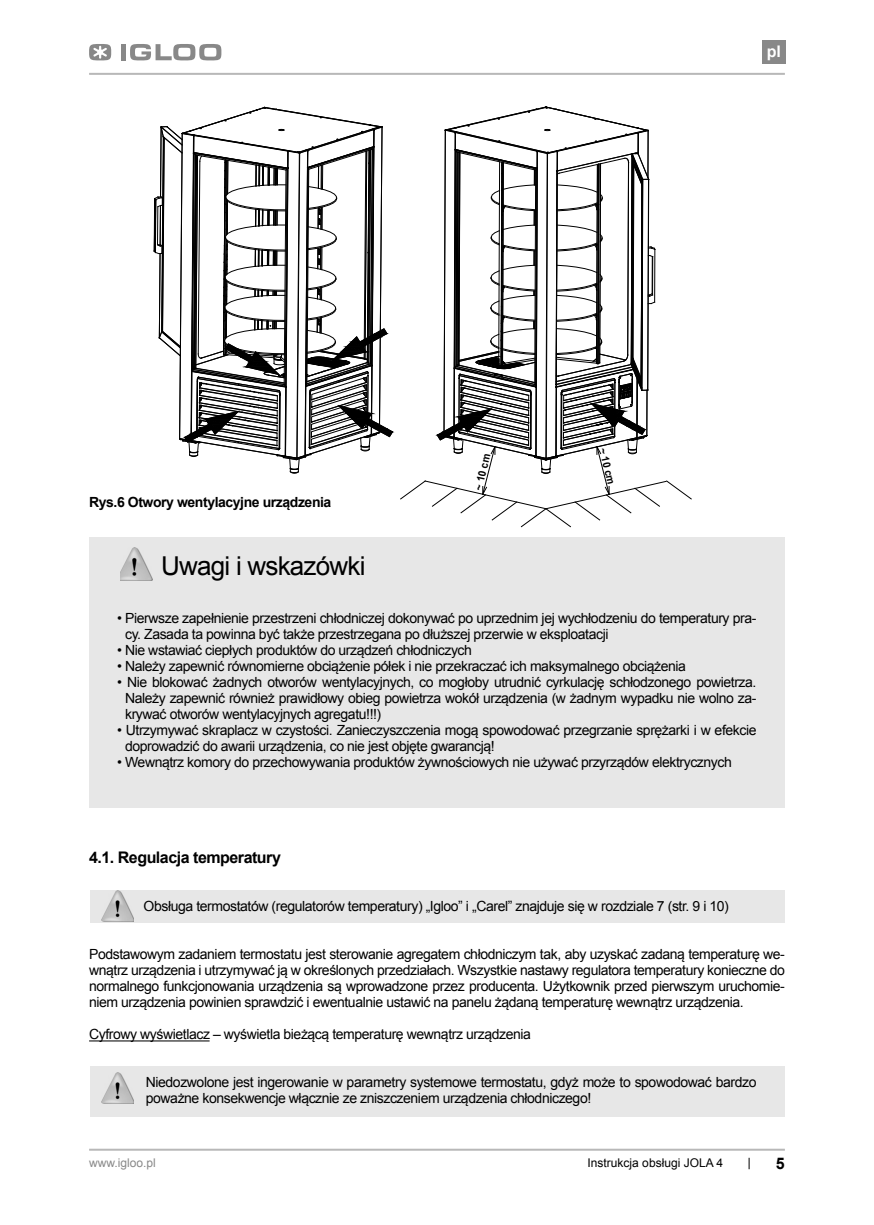
<style>
.page{position:relative;width:874px;height:1225px;background:#fff}
.page>*{position:absolute;margin:0;border:0;box-sizing:border-box;transform-origin:0 0}
.t1{font:26px "Arial";letter-spacing:-.03em;color:#000}
.t2{font:700 16px "Arial";letter-spacing:-.03em;color:#000}
.t3{font:700 16px "Arial";color:#fff}
.t4{font:14px/16px "Arial";letter-spacing:-.03em;color:#000}
.t5{font:700 14px "Arial";letter-spacing:-.03em;color:#000}
.t6{font:12px "Arial";color:#000}
.t7{font:12px "Arial";color:#888}
.t8{font:700 10.6px "Arial";color:#000;scale:.94 1}
</style>
<div class="page">
<hr style="left:89px;top:73px;width:695px;height:2px;background:#b8b8b8">
<hr style="left:89px;top:1148px;width:695px;height:2px;background:#b8b8b8">
<div style="left:761px;top:40px;width:23px;height:23px;background:#888"></div>
<svg style="left:748px;top:1157px;width:1px;height:12px"></svg>
<svg style="left:89px;top:44px;width:22px;height:17px"></svg>
<div style="left:121px;top:44px;width:5px;height:16px;background:#888"></div>
<svg style="left:130px;top:44px;width:91px;height:17px"></svg>
<div style="left:90px;top:891px;width:694px;height:32px;background:#e7e7e7"></div>
<div style="left:90px;top:1066px;width:694px;height:51px;background:#e7e7e7"></div>
<img style="left:101px;top:1072px;width:33px;height:31px">
<div style="left:89px;top:537px;width:695px;height:270px;background:#e7e7e7"></div>
<img style="left:121px;top:547px;width:31px;height:33px">
<hr style="left:89px;top:1040px;width:120px;height:1px;background:#000">
<svg style="left:153px;top:106px;width:240px;height:368px"></svg>
<svg style="left:400px;top:106px;width:291px;height:421px"></svg>
<img style="left:101px;top:891px;width:33px;height:30px">
<p class="t3" style="left:766px;top:42px;width:16px">pl</p>
<p class="t5" style="left:89px;top:494px;width:244px">Rys.6 Otwory wentylacyjne urządzenia</p>
<p class="t8" style="left:472px;top:488px;width:41px;rotate:-76deg">~ 10cm</p>
<p class="t8" style="left:608px;top:446px;width:41px;rotate:76deg">~ 10cm</p>
<h1 class="t1" style="left:161px;top:552px;width:206px">Uwagi i wskazówki</h1>
<p class="t4" style="left:125px;top:610px;width:632px;text-indent:-8px">• Pierwsze zapełnienie przestrzeni chłodniczej dokonywać po uprzednim jej wychłodzeniu do temperatury pra&shy;cy. Zasada ta powinna być także przestrzegana po dłuższej przerwie w eksploatacji</p>
<p class="t4" style="left:117px;top:642px;width:356px">• Nie wstawiać ciepłych produktów do urządzeń chłodniczych</p>
<p class="t4" style="left:117px;top:658px;width:570px">• Należy zapewnić równomierne obciążenie półek i nie przekraczać ich maksymalnego obciążenia</p>
<p class="t4" style="left:125px;top:674px;width:632px;text-align:justify;text-indent:-8px">• Nie blokować żadnych otworów wentylacyjnych, co mogłoby utrudnić cyrkulację schłodzonego powietrza.<br>Należy zapewnić również prawidłowy obieg powietrza wokół urządzenia (w żadnym wypadku nie wolno za&shy;krywać otworów wentylacyjnych agregatu!!!)</p>
<p class="t4" style="left:125px;top:722px;width:632px;text-indent:-8px">• Utrzymywać skraplacz w czystości. Zanieczyszczenia mogą spowodować przegrzanie sprężarki i w efekcie doprowadzić do awarii urządzenia, co nie jest objęte gwarancją!</p>
<p class="t4" style="left:117px;top:754px;width:616px">• Wewnątrz komory do przechowywania produktów żywnościowych nie używać przyrządów elektrycznych</p>
<p class="t2" style="left:89px;top:849px;width:193px">4.1. Regulacja temperatury</p>
<p class="t4" style="left:144px;top:898px;width:586px">Obsługa termostatów (regulatorów temperatury) „Igloo” i „Carel” znajduje się w rozdziale 7 (str. 9 i 10)</p>
<p class="t4" style="left:89px;top:946px;width:697px;text-align:justify">Podstawowym zadaniem termostatu jest sterowanie agregatem chłodniczym tak, aby uzyskać zadaną temperaturę we&shy;wnątrz urządzenia i utrzymywać ją w określonych przedziałach. Wszystkie nastawy regulatora temperatury konieczne do normalnego funkcjonowania urządzenia są wprowadzone przez producenta. Użytkownik przed pierwszym uruchomie&shy;niem urządzenia powinien sprawdzić i ewentualnie ustawić na panelu żądaną temperaturę wewnątrz urządzenia.</p>
<p class="t4" style="left:89px;top:1026px;width:443px">Cyfrowy wyświetlacz – wyświetla bieżącą temperaturę wewnątrz urządzenia</p>
<p class="t4" style="left:146px;top:1074px;width:612px">Niedozwolone jest ingerowanie w parametry systemowe termostatu, gdyż może to spowodować bardzo poważne konsekwencje włącznie ze zniszczeniem urządzenia chłodniczego!</p>
<p class="t7" style="left:89px;top:1156px;width:68px">www.igloo.pl</p>
<p class="t6" style="left:587px;top:1156px;width:137px">Instrukcja obsługi JOLA 4</p>
<p class="t2" style="left:775px;top:1154px;width:10px">5</p>
</div>
